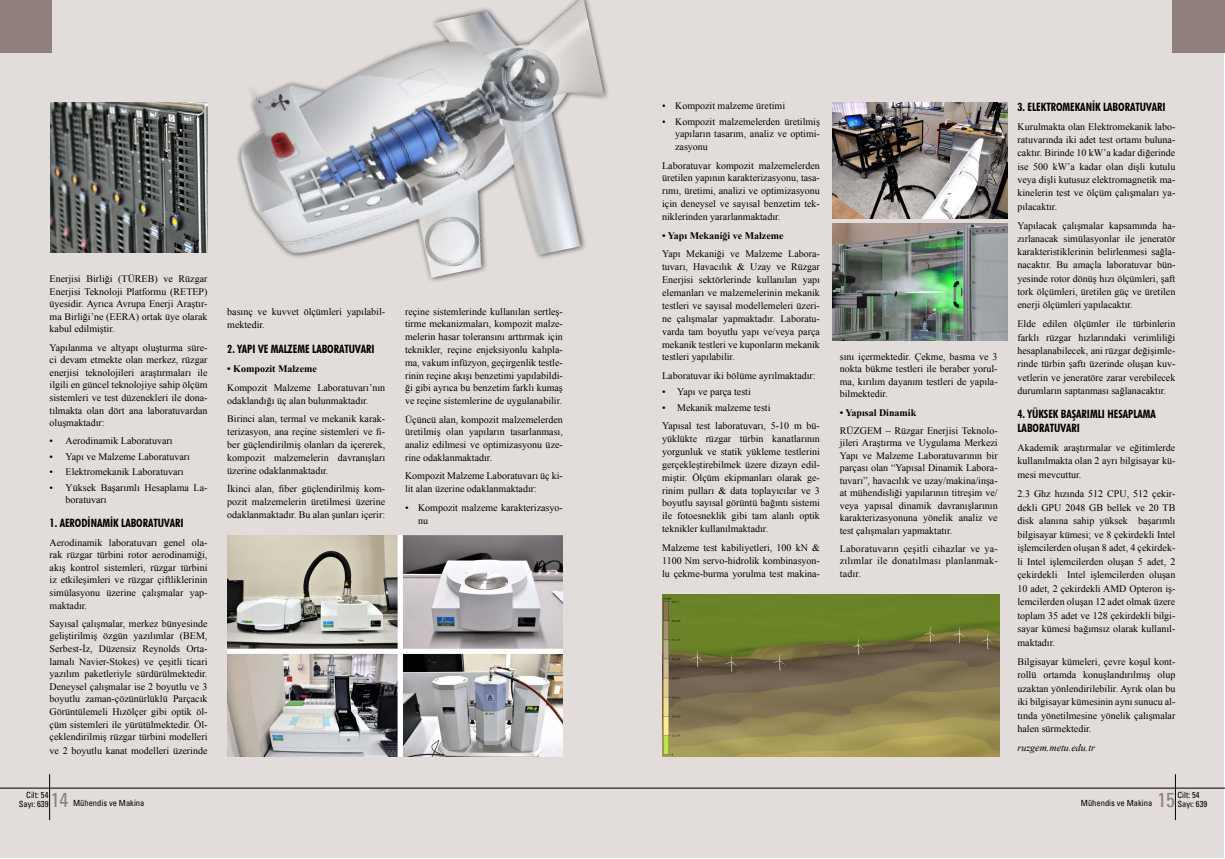
<style>
.page{position:relative;width:1225px;height:859px;background:#fff}
.page>*{position:absolute;margin:0;border:0;box-sizing:border-box;transform-origin:0 0}
.t1{font:condensed 20px "Univers";color:#8f807d}
.t2{font:700 condensed 11.5px/13.3px "Futura BT";color:#000}
.t3{font:10px/12.9px "Times New Roman";color:#000;text-align:justify}
.t4{font:700 10px "Times New Roman";color:#000}
.t5{font:italic 10px "Times New Roman";color:#000}
.t6{font:condensed 8.5px/9px "Univers";color:#000;text-align:right}
</style>
<div class="page">
<div style="left:0;top:0;width:1224px;height:858px;background:#e2dddb"></div>
<div style="left:1172px;top:0;width:53px;height:52px;background:#8f807d"></div>
<hr style="left:49px;top:774px;width:1px;height:46px;background:#000">
<div style="left:0;top:0;width:52px;height:52px;background:#8f807d"></div>
<hr style="left:0;top:788px;width:1225px;height:1px;background:#000">
<hr style="left:1175px;top:774px;width:1px;height:46px;background:#000">
<img style="left:832px;top:102px;width:176px;height:117px">
<img style="left:832px;top:223px;width:176px;height:117px">
<img style="left:662px;top:595px;width:338px;height:162px">
<img style="left:227px;top:536px;width:336px;height:221px">
<img style="left:237px;top:0;width:371px;height:281px">
<img style="left:50px;top:102px;width:157px;height:150px">
<p class="t3" style="left:50px;top:272px;width:159px;line-height:12.6px">Enerjisi Birliği (TÜREB) ve Rüzgar Enerjisi Teknoloji Platformu (RETEP) üyesidir. Ayrıca Avrupa Enerji Araştır&shy;ma Birliği’ne (EERA) ortak üye olarak kabul edilmiştir.</p>
<p class="t3" style="left:50px;top:341px;width:159px;line-height:12.6px">Yapılanma ve altyapı oluşturma süre&shy;ci devam etmekte olan merkez, rüzgar enerjisi teknolojileri araştırmaları ile ilgili en güncel teknolojiye sahip ölçüm sistemleri ve test düzenekleri ile dona&shy;tılmakta olan dört ana laboratuvardan oluşmaktadır:</p>
<p class="t3" style="left:50px;top:434px;width:124px">• Aerodinamik Laboratuvarı</p>
<p class="t3" style="left:50px;top:450px;width:142px">• Yapı ve Malzeme Laboratuvarı</p>
<p class="t3" style="left:50px;top:465px;width:136px">• Elektromekanik Laboratuvarı</p>
<p class="t3" style="left:66px;top:481px;width:143px;line-height:12.6px;text-indent:-16px">• Yüksek Başarımlı Hesaplama La&shy;boratuvarı</p>
<p class="t2" style="left:50px;top:516px;width:135px">1. AERODİNAMİK LABORATUVARI</p>
<p class="t3" style="left:50px;top:536px;width:159px;line-height:12.6px">Aerodinamik laboratuvarı genel ola&shy;rak rüzgar türbini rotor aerodinamiği, akış kontrol sistemleri, rüzgar türbini iz etkileşimleri ve rüzgar çiftliklerinin simülasyonu üzerine çalışmalar yap&shy;maktadır.</p>
<p class="t3" style="left:50px;top:617px;width:159px">Sayısal çalışmalar, merkez bünyesinde geliştirilmiş özgün yazılımlar (BEM, Serbest-İz, Düzensiz Reynolds Orta&shy;lamalı Navier-Stokes) ve çeşitli ticari yazılım paketleriyle sürdürülmektedir.<br>Deneysel çalışmalar ise 2 boyutlu ve 3 boyutlu zaman-çözünürlüklü Parçacık Görüntülemeli Hızölçer gibi optik öl&shy;çüm sistemleri ile yürütülmektedir. Öl&shy;çeklendirilmiş rüzgar türbini modelleri ve 2 boyutlu kanat modelleri üzerinde</p>
<p class="t6" style="left:19px;top:790px;width:31px">Cilt: 54<br>Sayı: 639</p>
<h1 class="t1" style="left:51px;top:786px;width:19px">14</h1>
<p class="t6" style="left:73px;top:799px;width:73px">Mühendis ve Makina</p>
<p class="t3" style="left:227px;top:304px;width:159px;line-height:13.4px">basınç ve kuvvet ölçümleri yapılabil&shy;mektedir.</p>
<p class="t2" style="left:227px;top:342px;width:149px">2. YAPI VE MALZEME LABORATUVARI</p>
<p class="t4" style="left:227px;top:361px;width:91px">• Kompozit Malzeme</p>
<p class="t3" style="left:227px;top:381px;width:159px;line-height:13.2px">Kompozit Malzeme Laboratuvarı’nın odaklandığı üç alan bulunmaktadır.</p>
<p class="t3" style="left:227px;top:413px;width:159px">Birinci alan, termal ve mekanik karak&shy;terizasyon, ana reçine sistemleri ve fi&shy;ber güçlendirilmiş olanları da içererek, kompozit malzemelerin davranışları üzerine odaklanmaktadır.</p>
<p class="t3" style="left:227px;top:482px;width:159px">İkinci alan, fiber güçlendirilmiş kom&shy;pozit malzemelerin üretilmesi üzerine odaklanmaktadır. Bu alan şunları içerir:</p>
<p class="t3" style="left:405px;top:305px;width:159px">reçine sistemlerinde kullanılan sertleş&shy;tirme mekanizmaları, kompozit malze&shy;melerin hasar toleransını arttırmak için teknikler, reçine enjeksiyonlu kalıpla&shy;ma, vakum infüzyon, geçirgenlik testle&shy;rinin reçine akışı benzetimi yapılabildi&shy;ği gibi ayrıca bu benzetim farklı kumaş ve reçine sistemlerine de uygulanabilir.</p>
<p class="t3" style="left:405px;top:413px;width:159px">Üçüncü alan, kompozit malzemelerden üretilmiş olan yapıların tasarlanması, analiz edilmesi ve optimizasyonu üze&shy;rine odaklanmaktadır.</p>
<p class="t3" style="left:405px;top:470px;width:159px">Kompozit Malzeme Laboratuvarı üç ki&shy;lit alan üzerine odaklanmaktadır:</p>
<p class="t3" style="left:418px;top:501px;width:146px;text-indent:-13px">• Kompozit malzeme karakterizasyo&shy;nu</p>
<p class="t3" style="left:662px;top:99px;width:124px">• Kompozit malzeme üretimi</p>
<p class="t3" style="left:675px;top:115px;width:146px;text-indent:-13px">• Kompozit malzemelerden üretilmiş yapıların tasarım, analiz ve optimi&shy;zasyonu</p>
<p class="t3" style="left:662px;top:159px;width:159px">Laboratuvar kompozit malzemelerden üretilen yapının karakterizasyonu, tasa&shy;rımı, üretimi, analizi ve optimizasyonu için deneysel ve sayısal benzetim tek&shy;niklerinden yararlanmaktadır.</p>
<p class="t4" style="left:662px;top:228px;width:123px">• Yapı Mekaniği ve Malzeme</p>
<p class="t3" style="left:662px;top:247px;width:159px">Yapı Mekaniği ve Malzeme Labora&shy;tuvarı, Havacılık &amp; Uzay ve Rüzgar Enerjisi sektörlerinde kullanılan yapı elemanları ve malzemelerinin mekanik testleri ve sayısal modellemeleri üzeri&shy;ne çalışmalar yapmaktadır. Laboratu&shy;varda tam boyutlu yapı ve/veya parça mekanik testleri ve kuponların mekanik testleri yapılabilir.</p>
<p class="t3" style="left:662px;top:369px;width:155px">Laboratuvar iki bölüme ayrılmaktadır:</p>
<p class="t3" style="left:662px;top:385px;width:90px">• Yapı ve parça testi</p>
<p class="t3" style="left:662px;top:398px;width:159px;line-height:18.6px">• Mekanik malzeme testi<br>Yapısal test laboratuvarı, 5-10 m bü-</p>
<p class="t3" style="left:662px;top:432px;width:159px">yüklükte rüzgar türbin kanatlarının yorgunluk ve statik yükleme testlerini gerçekleştirebilmek üzere dizayn edil&shy;miştir. Ölçüm ekipmanları olarak ge&shy;rinim pulları &amp; data toplayıcılar ve 3 boyutlu sayısal görüntü bağıntı sistemi ile fotoesneklik gibi tam alanlı optik teknikler kullanılmaktadır.</p>
<p class="t3" style="left:662px;top:541px;width:159px">Malzeme test kabiliyetleri, 100 kN &amp; 1100 Nm servo-hidrolik kombinasyon&shy;lu çekme-burma yorulma test makina-</p>
<p class="t3" style="left:840px;top:350px;width:159px;line-height:12.5px">sını içermektedir. Çekme, basma ve 3 nokta bükme testleri ile beraber yorul&shy;ma, kırılım dayanım testleri de yapıla&shy;bilmektedir.</p>
<p class="t4" style="left:840px;top:405px;width:78px">• Yapısal Dinamik</p>
<p class="t3" style="left:840px;top:424px;width:159px;line-height:12.5px">RÜZGEM – Rüzgar Enerjisi Teknolo&shy;jileri Araştırma ve Uygulama Merkezi Yapı ve Malzeme Laboratuvarının bir parçası olan “Yapısal Dinamik Labora&shy;tuvarı”, havacılık ve uzay/makina/inşa&shy;at mühendisliği yapılarının titreşim ve/ veya yapısal dinamik davranışlarının karakterizasyonuna yönelik analiz ve test çalışmaları yapmaktatır.</p>
<p class="t3" style="left:840px;top:542px;width:159px;line-height:12.5px">Laboratuvarın çeşitli cihazlar ve ya&shy;zılımlar ile donatılması planlanmak&shy;tadır.</p>
<p class="t2" style="left:1017px;top:100px;width:149px">3. ELEKTROMEKANİK LABORATUVARI</p>
<p class="t3" style="left:1017px;top:120px;width:159px;line-height:13.3px">Kurulmakta olan Elektromekanik labo&shy;ratuvarında iki adet test ortamı buluna&shy;caktır. Birinde 10 kW’a kadar diğerinde ise 500 kW’a kadar olan dişli kutulu veya dişli kutusuz elektromagnetik ma&shy;kinelerin test ve ölçüm çalışmaları ya&shy;pılacaktır.</p>
<p class="t3" style="left:1017px;top:218px;width:159px;line-height:13.3px">Yapılacak çalışmalar kapsamında ha&shy;zırlanacak simülasyonlar ile jeneratör karakteristiklerinin belirlenmesi sağla&shy;nacaktır. Bu amaçla laboratuvar bün&shy;yesinde rotor dönüş hızı ölçümleri, şaft tork ölçümleri, üretilen güç ve üretilen enerji ölçümleri yapılacaktır.</p>
<p class="t3" style="left:1017px;top:317px;width:159px;line-height:13.3px">Elde edilen ölçümler ile türbinlerin farklı rüzgar hızlarındaki verimliliği hesaplanabilecek, ani rüzgar değişimle&shy;rinde türbin şaftı üzerinde oluşan kuv&shy;vetlerin ve jeneratöre zarar verebilecek durumların saptanması sağlanacaktır.</p>
<p class="t2" style="left:1017px;top:408px;width:140px">4. YÜKSEK BAŞARIMLI HESAPLAMA<br>LABORATUVARI</p>
<p class="t3" style="left:1017px;top:441px;width:159px;line-height:13.5px">Akademik araştırmalar ve eğitimlerde kullanılmakta olan 2 ayrı bilgisayar kü&shy;mesi mevcuttur.</p>
<p class="t3" style="left:1017px;top:487px;width:159px;line-height:13.5px">2.3 Ghz hızında 512 CPU, 512 çekir&shy;dekli GPU 2048 GB bellek ve 20 TB disk alanına sahip yüksek başarımlı bilgisayar kümesi; ve 8 çekirdekli Intel işlemcilerden oluşan 8 adet, 4 çekirdek&shy;li Intel işlemcilerden oluşan 5 adet, 2 çekirdekli Intel işlemcilerden oluşan 10 adet, 2 çekirdekli AMD Opteron iş&shy;lemcilerden oluşan 12 adet olmak üzere toplam 35 adet ve 128 çekirdekli bilgi&shy;sayar kümesi bağımsız olarak kullanıl&shy;maktadır.</p>
<p class="t3" style="left:1017px;top:654px;width:159px;line-height:13.5px">Bilgisayar kümeleri, çevre koşul kont&shy;rollü ortamda konuşlandırılmış olup uzaktan yönlendirilebilir. Ayrık olan bu iki bilgisayar kümesinin aynı sunucu al&shy;tında yönetilmesine yönelik çalışmalar halen sürmektedir.</p>
<p class="t5" style="left:1017px;top:741px;width:79px">ruzgem.metu.edu.tr</p>
<p class="t6" style="left:1177px;top:790px;width:24px">Cilt: 54</p>
<p class="t6" style="left:1081px;top:799px;width:73px">Mühendis ve Makina</p>
<h1 class="t1" style="left:1157px;top:786px;width:19px">15</h1>
<p class="t6" style="left:1177px;top:799px;width:31px">Sayı: 639</p>
</div>
